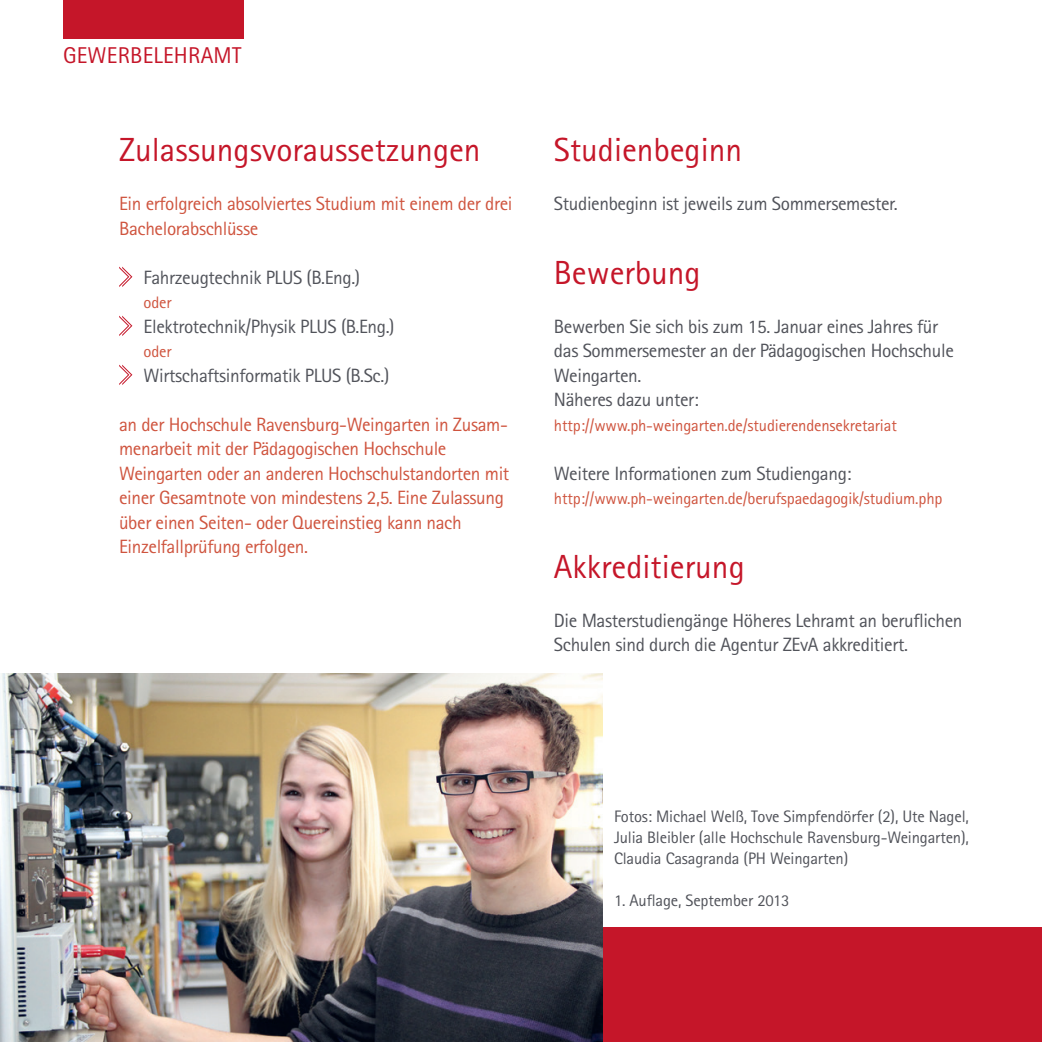
<style>
.page{position:relative;width:1042px;height:1042px;background:#fff}
.page>*{position:absolute;margin:0;border:0;box-sizing:border-box;transform-origin:0 0}
.t1{font:33.43px "Rotis Sans Serif Std";color:#c51629}
.t2{font:22.93px "Rotis Sans Serif Std";letter-spacing:.01em;color:#c51629}
.t3{font:19.25px/24.5px "Rotis Sans Serif Std";letter-spacing:-.02em;color:#51535a}
.t4{font:19.25px/24.5px "Rotis Sans Serif Std";letter-spacing:-.02em;color:#cf543e}
.t5{font:16.62px/21px "Rotis Sans Serif Std";letter-spacing:-.01em;color:#51535a;text-align:justify}
.t6{font:16.62px "Rotis Sans Serif Std";letter-spacing:-.01em;color:#cf543e}
</style>
<div class="page">
<div style="left:63px;top:0;width:180px;height:39px;background:#c51629"></div>
<svg style="left:119px;top:267px;width:13px;height:20px"></svg>
<svg style="left:119px;top:316px;width:13px;height:20px"></svg>
<svg style="left:119px;top:365px;width:13px;height:20px"></svg>
<div style="left:0;top:928px;width:1042px;height:114px;background:#c51629"></div>
<img style="left:0;top:673px;width:603px;height:369px">
<p class="t2" style="left:63px;top:41px;width:180px">GEWERBELEHRAMT</p>
<h2 class="t1" style="left:119px;top:130px;width:363px">Zulassungsvoraussetzungen</h2>
<p class="t4" style="left:119px;top:191px;width:395px">Ein erfolgreich absolviertes Studium mit einem der drei<br>Bachelorabschlüsse</p>
<p class="t3" style="left:144px;top:265px;width:218px">Fahrzeugtechnik PLUS (B.Eng.)</p>
<p class="t6" style="left:144px;top:293px;width:30px">oder</p>
<p class="t3" style="left:144px;top:314px;width:253px">Elektrotechnik/Physik PLUS (B.Eng.)</p>
<p class="t6" style="left:144px;top:342px;width:30px">oder</p>
<p class="t3" style="left:144px;top:363px;width:247px">Wirtschaftsinformatik PLUS (B.Sc.)</p>
<p class="t4" style="left:119px;top:412px;width:392px">an der Hochschule Ravensburg-Weingarten in Zusam&shy;menarbeit mit der Pädagogischen Hochschule Weingarten oder an anderen Hochschulstandorten mit einer Gesamtnote von mindestens 2,5. Eine Zulassung über einen Seiten- oder Quereinstieg kann nach Einzelfallprüfung erfolgen.</p>
<h2 class="t1" style="left:554px;top:130px;width:190px">Studienbeginn</h2>
<p class="t3" style="left:554px;top:191px;width:345px">Studienbeginn ist jeweils zum Sommersemester.</p>
<h2 class="t1" style="left:554px;top:252px;width:148px">Bewerbung</h2>
<p class="t3" style="left:554px;top:314px;width:401px">Bewerben Sie sich bis zum 15. Januar eines Jahres für das Sommersemester an der Pädagogischen Hochschule Weingarten.<br>Näheres dazu unter:</p>
<p class="t6" style="left:554px;top:415px;width:344px">http://www.ph-weingarten.de/studierendensekretariat</p>
<p class="t3" style="left:554px;top:461px;width:299px">Weitere Informationen zum Studiengang:</p>
<p class="t6" style="left:554px;top:489px;width:390px">http://www.ph-weingarten.de/berufspaedagogik/studium.php</p>
<h2 class="t1" style="left:554px;top:546px;width:192px">Akkreditierung</h2>
<p class="t3" style="left:554px;top:608px;width:410px">Die Masterstudiengänge Höheres Lehramt an berufichen<br>Schulen sind durch die Agentur ZEvA akkreditiert.</p>
<p class="t5" style="left:614px;top:805px;width:356px">Fotos: Michael Welß, Tove Simpfendörfer (2), Ute Nagel, Julia Bleibler (alle Hochschule Ravensburg-Weingarten), Claudia Casagranda (PH Weingarten)</p>
<p class="t5" style="left:614px;top:889px;width:177px">1. Aufage, September 2013</p>
</div>
